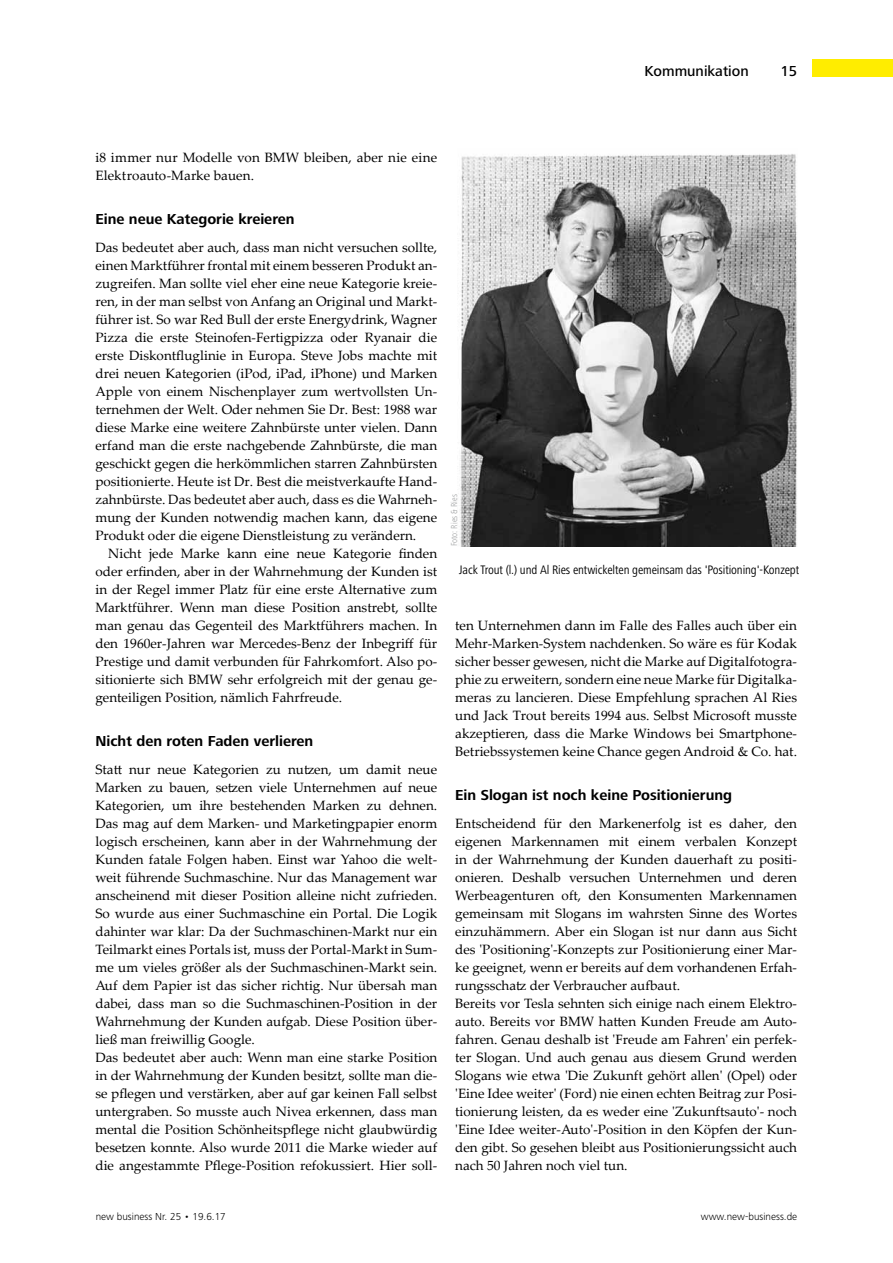
<style>
.page{position:relative;width:893px;height:1263px;background:#fff}
.page>*{position:absolute;margin:0;border:0;box-sizing:border-box;transform-origin:0 0}
.t1{font:700 15px "Frutiger Next LT";color:#000}
.t2{font:500 15px "Frutiger Next LT";color:#000}
.t3{font:13.5px/18px "Palatino Linotype";color:#000}
.t4{font:condensed 12.75px "Frutiger Next LT";letter-spacing:-.01em;color:#000}
.t5{font:300 10.5px "Frutiger Next LT";color:#000}
.t6{font:300 condensed 9px "Frutiger Next LT";color:#9c9e9f}
</style>
<div class="page">
<div style="left:812px;top:60px;width:81px;height:17px;background:#ffed00"></div>
<img style="left:459px;top:154px;width:338px;height:392px">
<p class="t2" style="left:645px;top:63px;width:106px">Kommunikation</p>
<p class="t2" style="left:780px;top:63px;width:18px">15</p>
<p class="t3" style="left:95px;top:148px;width:343px">i8 immer nur Modelle von BMW bleiben, aber nie eine<br>Elektroauto-Marke bauen.</p>
<p class="t1" style="left:95px;top:210px;width:201px">Eine neue Kategorie kreieren</p>
<p class="t3" style="left:95px;top:238px;width:343px;text-align:justify">Das bedeutet aber auch, dass man nicht versuchen sollte, einen Marktführer frontal mit einem besseren Produkt an&shy;zugreifen. Man sollte viel eher eine neue Kategorie kreie&shy;ren, in der man selbst von Anfang an Original und Markt&shy;führer ist. So war Red Bull der erste Energydrink, Wagner Pizza die erste Steinofen-Fertigpizza oder Ryanair die erste Diskontfluglinie in Europa. Steve Jobs machte mit drei neuen Kategorien (iPod, iPad, iPhone) und Marken Apple von einem Nischenplayer zum wertvollsten Un&shy;ternehmen der Welt. Oder nehmen Sie Dr. Best: 1988 war diese Marke eine weitere Zahnbürste unter vielen. Dann erfand man die erste nachgebende Zahnbürste, die man geschickt gegen die herkömmlichen starren Zahnbürsten positionierte. Heute ist Dr. Best die meistverkaufte Hand&shy;zahnbürste. Das bedeutet aber auch, dass es die Wahrneh&shy;mung der Kunden notwendig machen kann, das eigene Produkt oder die eigene Dienstleistung zu verändern.</p>
<p class="t3" style="left:95px;top:544px;width:343px;text-align:justify;text-indent:13px">Nicht jede Marke kann eine neue Kategorie finden oder erfinden, aber in der Wahrnehmung der Kunden ist in der Regel immer Platz für eine erste Alternative zum Marktführer. Wenn man diese Position anstrebt, sollte man genau das Gegenteil des Marktführers machen. In den 1960er-Jahren war Mercedes-Benz der Inbegriff für Prestige und damit verbunden für Fahrkomfort. Also po&shy;sitionierte sich BMW sehr erfolgreich mit der genau ge&shy;genteiligen Position, nämlich Fahrfreude.</p>
<p class="t1" style="left:95px;top:732px;width:219px">Nicht den roten Faden verlieren</p>
<p class="t3" style="left:95px;top:760px;width:343px">Statt nur neue Kategorien zu nutzen, um damit neue Marken zu bauen, setzen viele Unternehmen auf neue Kategorien, um ihre bestehenden Marken zu dehnen.<br>Das mag auf dem Marken- und Marketingpapier enorm logisch erscheinen, kann aber in der Wahrnehmung der Kunden fatale Folgen haben. Einst war Yahoo die welt&shy;weit führende Suchmaschine. Nur das Management war anscheinend mit dieser Position alleine nicht zufrieden.<br>So wurde aus einer Suchmaschine ein Portal. Die Logik dahinter war klar: Da der Suchmaschinen-Markt nur ein Teilmarkt eines Portals ist, muss der Portal-Markt in Sum&shy;me um vieles größer als der Suchmaschinen-Markt sein.<br>Auf dem Papier ist das sicher richtig. Nur übersah man dabei, dass man so die Suchmaschinen-Position in der Wahrnehmung der Kunden aufgab. Diese Position über&shy;ließ man freiwillig Google.<br>Das bedeutet aber auch: Wenn man eine starke Position in der Wahrnehmung der Kunden besitzt, sollte man die&shy;se pflegen und verstärken, aber auf gar keinen Fall selbst untergraben. So musste auch Nivea erkennen, dass man mental die Position Schönheitspflege nicht glaubwürdig besetzen konnte. Also wurde 2011 die Marke wieder auf die angestammte Pflege-Position refokussiert. Hier soll-</p>
<p class="t6" style="left:449px;top:546px;width:54px;rotate:-90deg">Foto: Ries &amp; Ries</p>
<p class="t4" style="left:459px;top:563px;width:341px">Jack Trout (l.) und Al Ries entwickelten gemeinsam das 'Positioning'-Konzept</p>
<p class="t3" style="left:455px;top:616px;width:343px;text-align:justify">ten Unternehmen dann im Falle des Falles auch über ein Mehr-Marken-System nachdenken. So wäre es für Kodak sicher besser gewesen, nicht die Marke auf Digitalfotogra&shy;phie zu erweitern, sondern eine neue Marke für Digitalka&shy;meras zu lancieren. Diese Empfehlung sprachen Al Ries und Jack Trout bereits 1994 aus. Selbst Microsoft musste akzeptieren, dass die Marke Windows bei Smartphone-Betriebssystemen keine Chance gegen Android &amp; Co. hat.</p>
<p class="t1" style="left:455px;top:786px;width:278px">Ein Slogan ist noch keine Positionierung</p>
<p class="t3" style="left:455px;top:814px;width:343px">Entscheidend für den Markenerfolg ist es daher, den eigenen Markennamen mit einem verbalen Konzept in der Wahrnehmung der Kunden dauerhaft zu positi&shy;onieren. Deshalb versuchen Unternehmen und deren Werbeagenturen oft, den Konsumenten Markennamen gemeinsam mit Slogans im wahrsten Sinne des Wortes einzuhämmern. Aber ein Slogan ist nur dann aus Sicht des 'Positioning'-Konzepts zur Positionierung einer Mar&shy;ke geeignet, wenn er bereits auf dem vorhandenen Erfah&shy;rungsschatz der Verbraucher aufbaut.<br>Bereits vor Tesla sehnten sich einige nach einem Elektro&shy;auto. Bereits vor BMW hatten Kunden Freude am Auto&shy;fahren. Genau deshalb ist 'Freude am Fahren' ein perfek&shy;ter Slogan. Und auch genau aus diesem Grund werden Slogans wie etwa 'Die Zukunft gehört allen' (Opel) oder 'Eine Idee weiter' (Ford) nie einen echten Beitrag zur Posi&shy;tionierung leisten, da es weder eine 'Zukunftsauto'- noch 'Eine Idee weiter-Auto'-Position in den Köpfen der Kun&shy;den gibt. So gesehen bleibt aus Positionierungssicht auch nach 50 Jahren noch viel tun.</p>
<p class="t5" style="left:96px;top:1210px;width:132px">new business Nr. 25 • 19.6.17</p>
<p class="t5" style="left:701px;top:1210px;width:98px">www.new-business.de</p>
</div>
